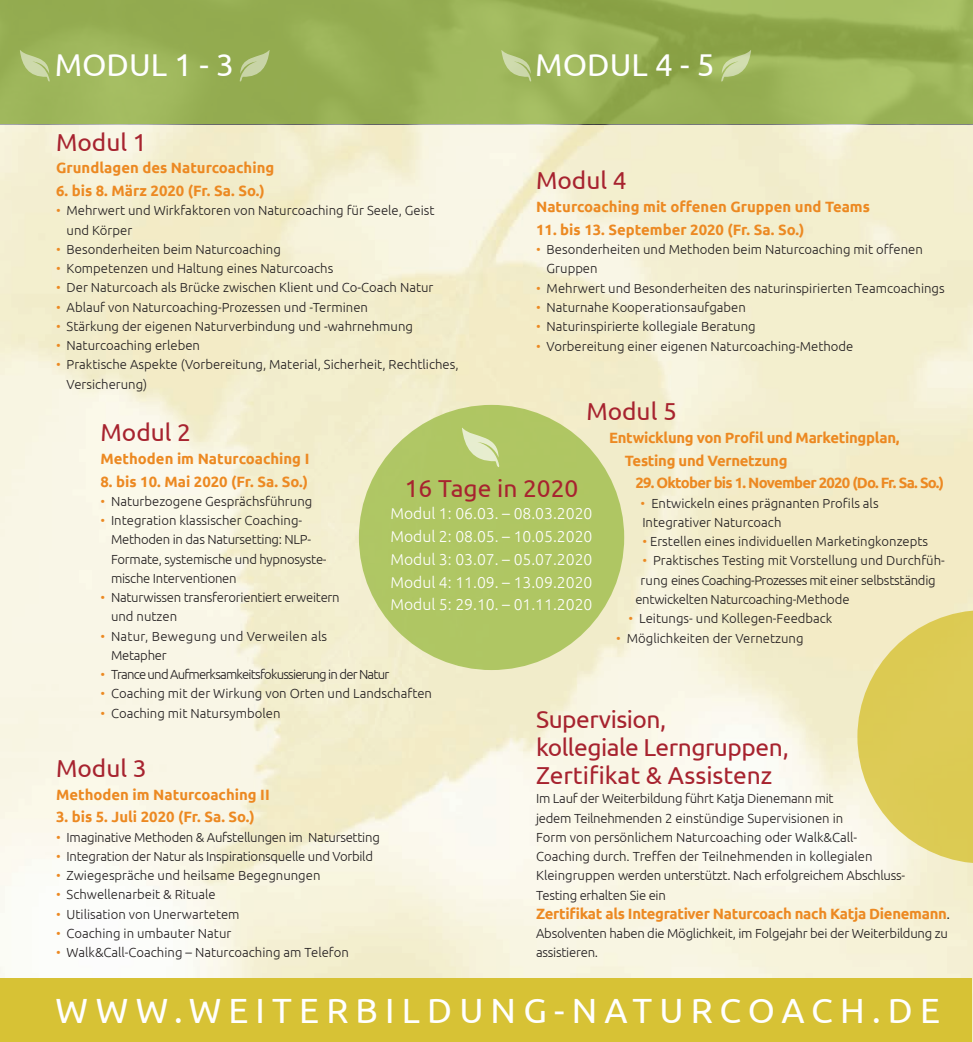
<style>
.page{position:relative;width:973px;height:1042px;background:#fff}
.page>*{position:absolute;margin:0;border:0;box-sizing:border-box;transform-origin:0 0}
.t1{font:35px "Ubuntu";letter-spacing:.205em;color:#fff}
.t2{font:31.5px "Ubuntu";color:#fff}
.t3{font:24.5px/28px "Ubuntu";letter-spacing:-.02em;color:#a7232f}
.t4{font:24.5px "Ubuntu";color:#a7232f}
.t5{font:300 15.75px/22.8px "Ubuntu";color:#fff;text-align:justify}
.t6{font:700 14.88px "Ubuntu";color:#ec8922}
.t7{font:700 14.88px/22.8px "Ubuntu";letter-spacing:-.02em;color:#ec8922}
.t8{font:700 14.88px "Ubuntu";letter-spacing:-.05em;color:#ec8922}
.t9{font:300 13.12px/19.2px "Ubuntu";color:#231f20}
.t10{font:300 13.12px/19.2px "Ubuntu";letter-spacing:-.02em;color:#231f20}
.t11{font:300 13.12px "Ubuntu";letter-spacing:-.04em;color:#231f20}
.t12{font:300 13.12px "Ubuntu";letter-spacing:-.06em;color:#231f20}
.t13{font:300 13.12px/19.2px "Ubuntu";letter-spacing:.02em;color:#231f20}
.s1{color:#ec8922}
.s2{font-weight:300;color:#231f20}
</style>
<div class="page">
<img style="left:1px;top:124px;width:970px;height:855px">
<div style="left:1px;top:979px;width:970px;height:63px;background:#d7c235"></div>
<svg style="left:359px;top:405px;width:265px;height:265px;background:#bdce7a"></svg>
<svg style="left:857px;top:610px;width:114px;height:253px;background:#e2d373"></svg>
<svg style="left:462px;top:428px;width:37px;height:39px"></svg>
<svg style="left:1px;top:1px;width:970px;height:123px;background:#99b155"></svg>
<svg style="left:20px;top:50px;width:30px;height:32px"></svg>
<svg style="left:501px;top:50px;width:30px;height:32px"></svg>
<svg style="left:239px;top:50px;width:30px;height:32px"></svg>
<svg style="left:721px;top:50px;width:30px;height:32px"></svg>
<h2 class="t2" style="left:55px;top:45px;width:181px">MODUL 1 - 3</h2>
<h2 class="t2" style="left:535px;top:45px;width:181px">MODUL 4 - 5</h2>
<h3 class="t4" style="left:56px;top:127px;width:92px">Modul 1</h3>
<p class="t6" style="left:56px;top:159px;width:220px">Grundlagen des Naturcoaching</p>
<p class="t6" style="left:56px;top:182px;width:210px">6. bis 8. März 2020 (Fr. Sa. So.)</p>
<p class="t9" style="left:67px;top:201px;width:369px;text-indent:-10px"><span class="s1">•</span> Mehrwert und Wirkfaktoren von Naturcoaching für Seele, Geist und Körper</p>
<p class="t9" style="left:56px;top:239px;width:226px"><span class="s1">•</span> Besonderheiten beim Naturcoaching</p>
<p class="t9" style="left:56px;top:258px;width:279px"><span class="s1">•</span> Kompetenzen und Haltung eines Naturcoachs</p>
<p class="t9" style="left:56px;top:278px;width:379px"><span class="s1">•</span> Der Naturcoach als Brücke zwischen Klient und Co-Coach Natur</p>
<p class="t9" style="left:56px;top:297px;width:313px"><span class="s1">•</span> Ablauf von Naturcoaching-Prozessen und -Terminen</p>
<p class="t9" style="left:56px;top:316px;width:358px"><span class="s1">•</span> Stärkung der eigenen Naturverbindung und -wahrnehmung</p>
<p class="t9" style="left:56px;top:335px;width:145px"><span class="s1">•</span> Naturcoaching erleben</p>
<p class="t9" style="left:67px;top:355px;width:393px;text-indent:-10px"><span class="s1">•</span> Praktische Aspekte (Vorbereitung, Material, Sicherheit, Rechtliches,<br>Versicherung)</p>
<h3 class="t4" style="left:100px;top:417px;width:92px">Modul 2</h3>
<p class="t6" style="left:100px;top:449px;width:210px">Methoden im Naturcoaching I</p>
<p class="t6" style="left:100px;top:472px;width:209px">8. bis 10. Mai 2020 (Fr. Sa. So.)</p>
<p class="t9" style="left:100px;top:491px;width:213px"><span class="s1">•</span> Naturbezogene Gesprächsführung</p>
<p class="t10" style="left:111px;top:510px;width:217px;text-indent:-10px"><span class="s1">•</span> Integration klassischer Coaching-Methoden in das Natursetting: NLP-Formate, systemische und hypnosyste&shy;mische Interventionen</p>
<p class="t10" style="left:111px;top:587px;width:230px;text-indent:-10px"><span class="s1">•</span> Naturwissen transferorientiert erweitern und nutzen</p>
<p class="t13" style="left:111px;top:626px;width:218px;text-indent:-10px"><span class="s1">•</span> Natur, Bewegung und Verweilen als<br>Metapher</p>
<p class="t12" style="left:100px;top:666px;width:290px"><span class="s1">•</span> Trance und Aufmerksamkeitsfokussierung in der Natur</p>
<p class="t9" style="left:100px;top:684px;width:333px"><span class="s1">•</span> Coaching mit der Wirkung von Orten und Landschaften</p>
<p class="t9" style="left:100px;top:703px;width:181px"><span class="s1">•</span> Coaching mit Natursymbolen</p>
<h3 class="t4" style="left:56px;top:753px;width:92px">Modul 3</h3>
<p class="t6" style="left:56px;top:785px;width:215px">Methoden im Naturcoaching II</p>
<p class="t6" style="left:56px;top:808px;width:200px">3. bis 5. Juli 2020 (Fr. Sa. So.)</p>
<p class="t10" style="left:56px;top:827px;width:325px"><span class="s1">•</span> Imaginative Methoden &amp; Aufstellungen im Natursetting</p>
<p class="t10" style="left:56px;top:846px;width:318px"><span class="s1">•</span> Integration der Natur als Inspirationsquelle und Vorbild</p>
<p class="t9" style="left:56px;top:865px;width:266px"><span class="s1">•</span> Zwiegespräche und heilsame Begegnungen</p>
<p class="t9" style="left:56px;top:885px;width:161px"><span class="s1">•</span> Schwellenarbeit &amp; Rituale</p>
<p class="t9" style="left:56px;top:904px;width:185px"><span class="s1">•</span> Utilisation von Unerwartetem</p>
<p class="t9" style="left:56px;top:923px;width:177px"><span class="s1">•</span> Coaching in umbauter Natur</p>
<p class="t9" style="left:56px;top:942px;width:294px"><span class="s1">•</span> Walk&amp;Call-Coaching – Naturcoaching am Telefon</p>
<h3 class="t4" style="left:536px;top:166px;width:92px">Modul 4</h3>
<p class="t6" style="left:536px;top:198px;width:335px">Naturcoaching mit offenen Gruppen und Teams</p>
<p class="t6" style="left:536px;top:221px;width:269px">11. bis 13. September 2020 (Fr. Sa. So.)</p>
<p class="t9" style="left:546px;top:240px;width:378px;text-indent:-10px"><span class="s1">•</span> Besonderheiten und Methoden beim Naturcoaching mit offenen<br>Gruppen</p>
<p class="t9" style="left:536px;top:278px;width:410px"><span class="s1">•</span> Mehrwert und Besonderheiten des naturinspirierten Teamcoachings</p>
<p class="t9" style="left:536px;top:297px;width:211px"><span class="s1">•</span> Naturnahe Kooperationsaufgaben</p>
<p class="t9" style="left:536px;top:317px;width:221px"><span class="s1">•</span> Naturinspirierte kollegiale Beratung</p>
<p class="t9" style="left:536px;top:336px;width:319px"><span class="s1">•</span> Vorbereitung einer eigenen Naturcoaching-Methode</p>
<h3 class="t4" style="left:586px;top:397px;width:92px">Modul 5</h3>
<p class="t7" style="left:624px;top:426px;width:276px;text-indent:-16px">Entwicklung von Profil und Marketingplan,<br>Testing und Vernetzung</p>
<p class="t8" style="left:635px;top:474px;width:310px">29. Oktober bis 1. November 2020 (Do. Fr. Sa. So.)</p>
<p class="t9" style="left:640px;top:493px;width:239px"><span class="s1">•</span> Entwickeln eines prägnanten Profils als<br>Integrativer Naturcoach</p>
<p class="t9" style="left:642px;top:531px;width:287px"><span class="s1">•</span> Erstellen eines individuellen Marketingkonzepts</p>
<p class="t9" style="left:642px;top:551px;width:304px"><span class="s1">•</span> Praktisches Testing mit Vorstellung und Durchfüh-</p>
<p class="t11" style="left:640px;top:572px;width:296px">rung eines Coaching-Prozesses mit einer selbstständig</p>
<p class="t10" style="left:635px;top:589px;width:216px">entwickelten Naturcoaching-Methode</p>
<p class="t9" style="left:628px;top:608px;width:205px"><span class="s1">•</span> Leitungs- und Kollegen-Feedback</p>
<p class="t9" style="left:616px;top:628px;width:189px"><span class="s1">•</span> Möglichkeiten der Vernetzung</p>
<h3 class="t4" style="left:404px;top:473px;width:175px">16 Tage in 2020</h3>
<p class="t5" style="left:390px;top:502px;width:203px">Modul 1: 06.03. – 08.03.2020<br>Modul 2: 08.05. – 10.05.2020<br>Modul 3: 03.07. – 05.07.2020<br>Modul 4: 11.09. – 13.09.2020<br>Modul 5: 29.10. – 01.11.2020</p>
<h3 class="t3" style="left:536px;top:704px;width:254px">Supervision,<br>kollegiale Lerngruppen,<br>Zertifikat &amp; Assistenz</h3>
<p class="t9" style="left:536px;top:789px;width:370px">Im Lauf der Weiterbildung führt Katja Dienemann mit<br>jedem Teilnehmenden 2 einstündige Supervisionen in<br>Form von persönlichem Naturcoaching oder Walk&amp;Call-Coaching durch. Treffen der Teilnehmenden in kollegialen Kleingruppen werden unterstützt. Nach erfolgreichem Abschluss-Testing erhalten Sie ein</p>
<p class="t7" style="left:536px;top:902px;width:415px">Zertifikat als Integrativer Naturcoach nach Katja Dienemann<span class="s2">.</span></p>
<p class="t10" style="left:536px;top:923px;width:413px">Absolventen haben die Möglichkeit, im Folgejahr bei der Weiterbildung zu assistieren.</p>
<h1 class="t1" style="left:56px;top:989px;width:885px">WWW.WEITERBILDUNG-NATURCOACH.DE</h1>
</div>
